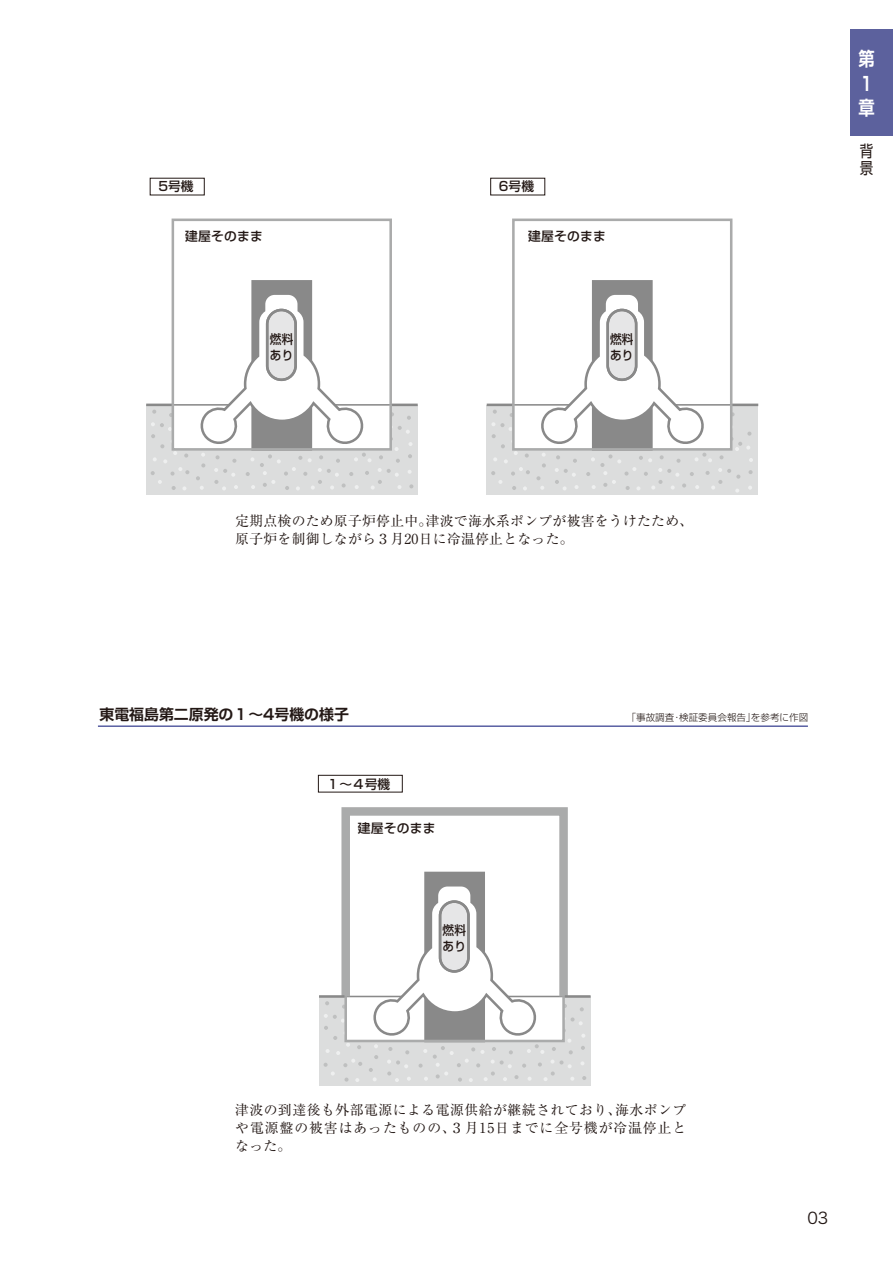
<style>
.page{position:relative;width:893px;height:1263px;background:#fff}
.page>*{position:absolute;margin:0;border:0;box-sizing:border-box;transform-origin:0 0}
.t1{font:700 19.2px/24.9px "Shin Go Pr 6 N De";color:#fff;scale:.85 1}
.t2{font:15.9px "Hira Kaku Pro N W3";color:#231815}
.t3{font:15.9px/16.8px "Shin Go Pr 6 N";color:#231815;scale:.85 1}
.t4{font:700 14.85px "Shin Go Pr 6 N De";color:#231815}
.t5{font:13.8px/18.1px "Ryumin Pr 6 N";letter-spacing:.02em;color:#231815}
.t6{font:500 12.75px "Shin Go Pr 6 N";letter-spacing:.02em;color:#231815}
.t7{font:500 12.75px/15.9px "Shin Go Pr 6 N";letter-spacing:.02em;color:#231815;scale:.91 1}
.t8{font:300 9.6px "Shin Go Pr 6 N";color:#231815}
</style>
<div class="page">
<div style="left:850px;top:29px;width:43px;height:107px;background:#5c619d"></div>
<div style="left:146px;top:405px;width:271px;height:89px;background:#dcdddd"></div>
<div style="left:487px;top:405px;width:271px;height:89px;background:#dcdddd"></div>
<div style="left:319px;top:996px;width:271px;height:90px;background:#dcdddd"></div>
<div style="left:251px;top:280px;width:61px;height:171px;background:#898989"></div>
<div style="left:592px;top:280px;width:61px;height:171px;background:#898989"></div>
<div style="left:424px;top:872px;width:61px;height:170px;background:#898989"></div>
<hr style="left:146px;top:404px;width:26px;height:2px;background:#898989">
<hr style="left:391px;top:404px;width:27px;height:2px;background:#898989">
<svg style="left:151px;top:291px;width:262px;height:199px"></svg>
<div style="left:172px;top:403px;width:220px;height:48px;border:3px solid #aaabab"></div>
<div style="left:172px;top:219px;width:220px;height:187px;border:3px solid #aaabab"></div>
<hr style="left:487px;top:404px;width:26px;height:2px;background:#898989">
<hr style="left:731px;top:404px;width:27px;height:2px;background:#898989">
<svg style="left:491px;top:291px;width:262px;height:201px"></svg>
<div style="left:512px;top:403px;width:220px;height:48px;border:3px solid #aaabab"></div>
<div style="left:512px;top:219px;width:220px;height:187px;border:3px solid #aaabab"></div>
<div style="left:341px;top:807px;width:227px;height:194px;border:9px solid #aaabab"></div>
<hr style="left:319px;top:995px;width:27px;height:3px;background:#898989">
<hr style="left:564px;top:995px;width:27px;height:3px;background:#898989">
<svg style="left:324px;top:883px;width:262px;height:199px"></svg>
<div style="left:344px;top:995px;width:221px;height:47px;border:3px solid #aaabab"></div>
<div style="left:344px;top:810px;width:221px;height:188px;border:3px solid #aaabab"></div>
<hr style="left:98px;top:725px;width:710px;height:2px;background:#5960a3">
<div style="left:318px;top:775px;width:85px;height:17px;border:1px solid #231815"></div>
<p class="t6" style="left:158px;top:176px;width:37px">5号機</p>
<p class="t6" style="left:499px;top:176px;width:37px">6号機</p>
<p class="t6" style="left:185px;top:226px;width:79px">建屋そのまま</p>
<p class="t7" style="left:270px;top:330px;width:27px">燃料あり</p>
<p class="t6" style="left:528px;top:226px;width:79px">建屋そのまま</p>
<p class="t7" style="left:610px;top:330px;width:27px">燃料あり</p>
<p class="t5" style="left:235px;top:511px;width:459px">定期点検のため原子炉停止中。津波で海水系ポンプが被害をうけたため、原子炉を制御しながら３月20日に冷温停止となった。</p>
<p class="t1" style="left:858px;top:45px;width:20px">第<br>１章</p>
<p class="t3" style="left:860px;top:141px;width:17px">背景</p>
<p class="t4" style="left:99px;top:702px;width:251px">東電福島第二原発の１～4号機の様子</p>
<p class="t8" style="left:627px;top:710px;width:183px">「事故調査・検証委員会報告」を参考に作図</p>
<p class="t6" style="left:327px;top:773px;width:65px">１～４号機</p>
<p class="t6" style="left:358px;top:817px;width:79px">建屋そのまま</p>
<p class="t7" style="left:442px;top:922px;width:27px">燃料あり</p>
<p class="t5" style="left:235px;top:1100px;width:453px;text-align:justify">津波の到達後も外部電源による電源供給が継続されており、海水ポンプや電源盤の被害はあったものの、３月15日までに全号機が冷温停止となった。</p>
<p class="t2" style="left:807px;top:1204px;width:22px">03</p>
</div>
